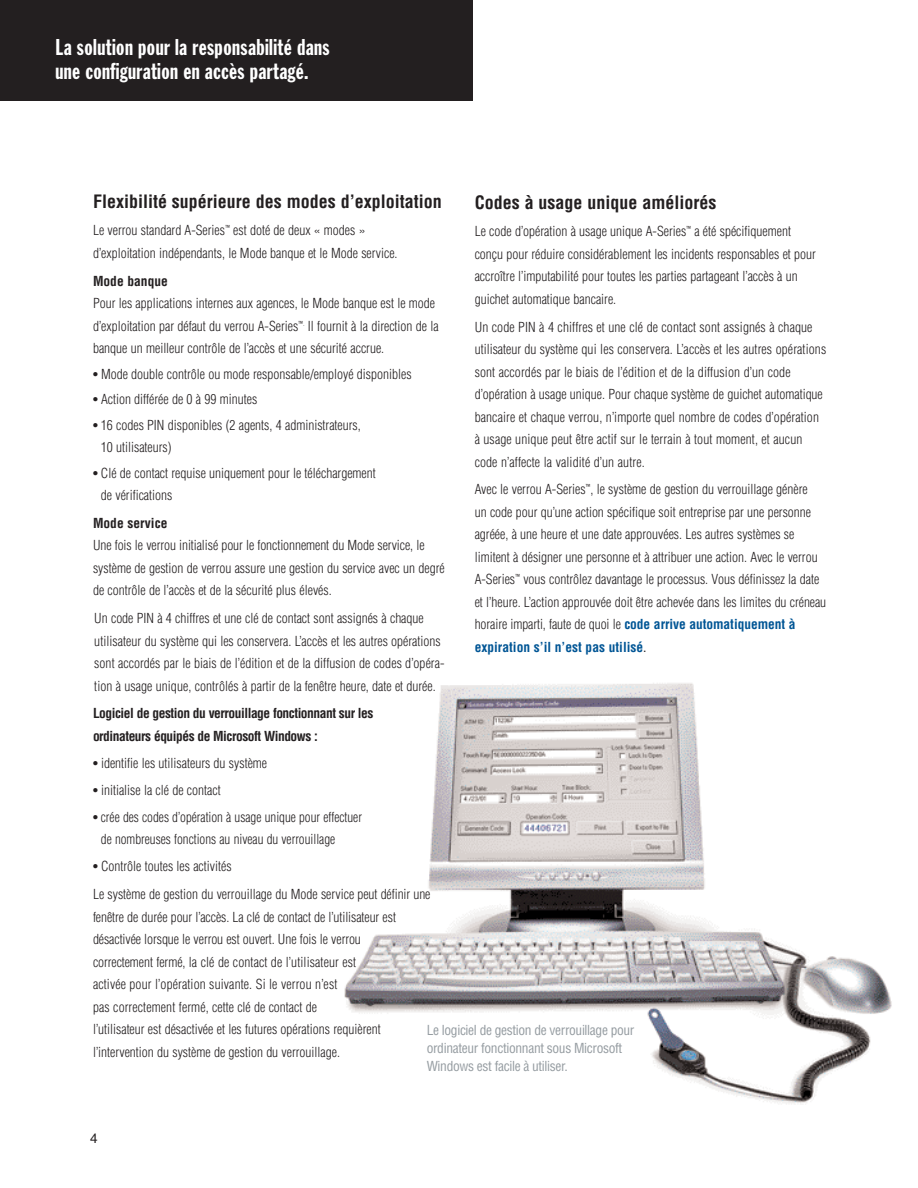
<style>
.page{position:relative;width:918px;height:1188px;background:#fff}
.page>*{position:absolute;margin:0;border:0;box-sizing:border-box;transform-origin:0 0}
.t1{font:22.5px/24px "Franklin Gothic Extra Cond";letter-spacing:.02em;color:#fff}
.t2{font:700 condensed 18px "Helvetica";color:#231f20}
.t3{font:300 condensed 13.5px/22.5px "Helvetica";color:#231f20}
.t4{font:condensed 13.5px/18px "Helvetica";letter-spacing:-.025em;color:#959ca1}
.t5{font:700 condensed 13.5px/22.5px "Helvetica";letter-spacing:-.035em;color:#231f20}
.t6{font:700 condensed 13.5px "Helvetica";color:#231f20}
.t7{font:13.5px "Helvetica";color:#231f20}
.s1{font-weight:400;font-stretch:normal}
.s2{font-weight:700;color:#005595}
.s3{font-weight:400}
</style>
<div class="page">
<img style="left:344px;top:683px;width:548px;height:421px">
<div style="left:0;top:0;width:472px;height:101px;background:#231f20"></div>
<h1 class="t1" style="left:56px;top:37px;width:276px">La solution pour la responsabilité dans une configuration en accès partagé.</h1>
<h2 class="t2" style="left:93px;top:191px;width:350px">Flexibilité supérieure des modes d’exploitation</h2>
<p class="t3" style="left:93px;top:219px;width:306px">Le verrou standard A-Series<sup>™</sup> est doté de deux « modes » d’exploitation indépendants, le Mode banque et le Mode service.</p>
<p class="t6" style="left:93px;top:273px;width:76px">Mode banque</p>
<p class="t3" style="left:93px;top:292px;width:347px">Pour les applications internes aux agences, le Mode banque est le mode d’exploitation par défaut du verrou A-Series<sup>™.</sup> Il fournit à la direction de la banque un meilleur contrôle de l’accès et une sécurité accrue.</p>
<p class="t3" style="left:93px;top:363px;width:320px"><span class="s1">•</span> Mode double contrôle ou mode responsable/employé disponibles</p>
<p class="t3" style="left:93px;top:388px;width:166px"><span class="s1">•</span> Action différée de 0 à 99 minutes</p>
<p class="t3" style="left:101px;top:414px;width:261px;text-indent:-8px"><span class="s1">•</span> 16 codes PIN disponibles (2 agents, 4 administrateurs,<br>10 utilisateurs)</p>
<p class="t3" style="left:101px;top:462px;width:276px;text-indent:-8px"><span class="s1">•</span> Clé de contact requise uniquement pour le téléchargement de vérifications</p>
<p class="t6" style="left:93px;top:515px;width:76px">Mode service</p>
<p class="t3" style="left:93px;top:534px;width:353px">Une fois le verrou initialisé pour le fonctionnement du Mode service, le système de gestion de verrou assure une gestion du service avec un degré de contrôle de l’accès et de la sécurité plus élevés.</p>
<p class="t3" style="left:94px;top:607px;width:352px">Un code PIN à 4 chiffres et une clé de contact sont assignés à chaque utilisateur du système qui les conservera. L’accès et les autres opérations sont accordés par le biais de l’édition et de la diffusion de codes d’opéra&shy;tion à usage unique, contrôlés à partir de la fenêtre heure, date et durée.</p>
<p class="t5" style="left:93px;top:702px;width:282px">Logiciel de gestion du verrouillage fonctionnant sur les ordinateurs équipés de Microsoft Windows :</p>
<p class="t3" style="left:93px;top:752px;width:176px"><span class="s1">•</span> identifie les utilisateurs du système</p>
<p class="t3" style="left:93px;top:779px;width:129px"><span class="s1">•</span> initialise la clé de contact</p>
<p class="t3" style="left:101px;top:806px;width:263px;text-indent:-8px"><span class="s1">•</span> crée des codes d’opération à usage unique pour effectuer de nombreuses fonctions au niveau du verrouillage</p>
<p class="t3" style="left:93px;top:853px;width:339px;line-height:27.8px"><span class="s1">•</span> Contrôle toutes les activités<br>Le système de gestion du verrouillage du Mode service peut définir une</p>
<p class="t3" style="left:93px;top:906px;width:305px">fenêtre de durée pour l’accès. La clé de contact de l’utilisateur est désactivée lorsque le verrou est ouvert. Une fois le verrou correctement fermé, la clé de contact de l’utilisateur est<br>activée pour l’opération suivante. Si le verrou n’est<br>pas correctement fermé, cette clé de contact de<br>l’utilisateur est désactivée et les futures opérations requièrent l’intervention du système de gestion du verrouillage.</p>
<h2 class="t2" style="left:475px;top:192px;width:243px">Codes à usage unique améliorés</h2>
<p class="t3" style="left:475px;top:221px;width:343px">Le code d’opération à usage unique A-Series<sup>™</sup> a été spécifiquement conçu pour réduire considérablement les incidents responsables et pour accroître l’imputabilité pour toutes les parties partageant l’accès à un guichet automatique bancaire.</p>
<p class="t3" style="left:475px;top:316px;width:353px">Un code PIN à 4 chiffres et une clé de contact sont assignés à chaque utilisateur du système qui les conservera. L’accès et les autres opérations sont accordés par le biais de l’édition et de la diffusion d’un code d’opération à usage unique. Pour chaque système de guichet automatique bancaire et chaque verrou, n’importe quel nombre de codes d’opération à usage unique peut être actif sur le terrain à tout moment, et aucun code n’affecte la validité d’un autre.</p>
<p class="t3" style="left:475px;top:479px;width:353px">Avec le verrou A-Series<sup>™</sup>, le système de gestion du verrouillage génère<br>un code pour qu’une action spécifique soit entreprise par une personne agréée, à une heure et une date approuvées. Les autres systèmes se limitent à désigner une personne et à attribuer une action. Avec le verrou A-Series<sup>™</sup> vous contrôlez davantage le processus. Vous définissez la date et l’heure. L’action approuvée doit être achevée dans les limites du créneau horaire imparti, faute de quoi le <span class="s2">code arrive automatiquement à expiration s’il n’est pas utilisé</span><span class="s3">.</span></p>
<p class="t4" style="left:427px;top:1022px;width:209px">Le logiciel de gestion de verrouillage pour ordinateur fonctionnant sous Microsoft<br>Windows est facile à utiliser.</p>
<p class="t7" style="left:90px;top:1133px;width:9px">4</p>
</div>
